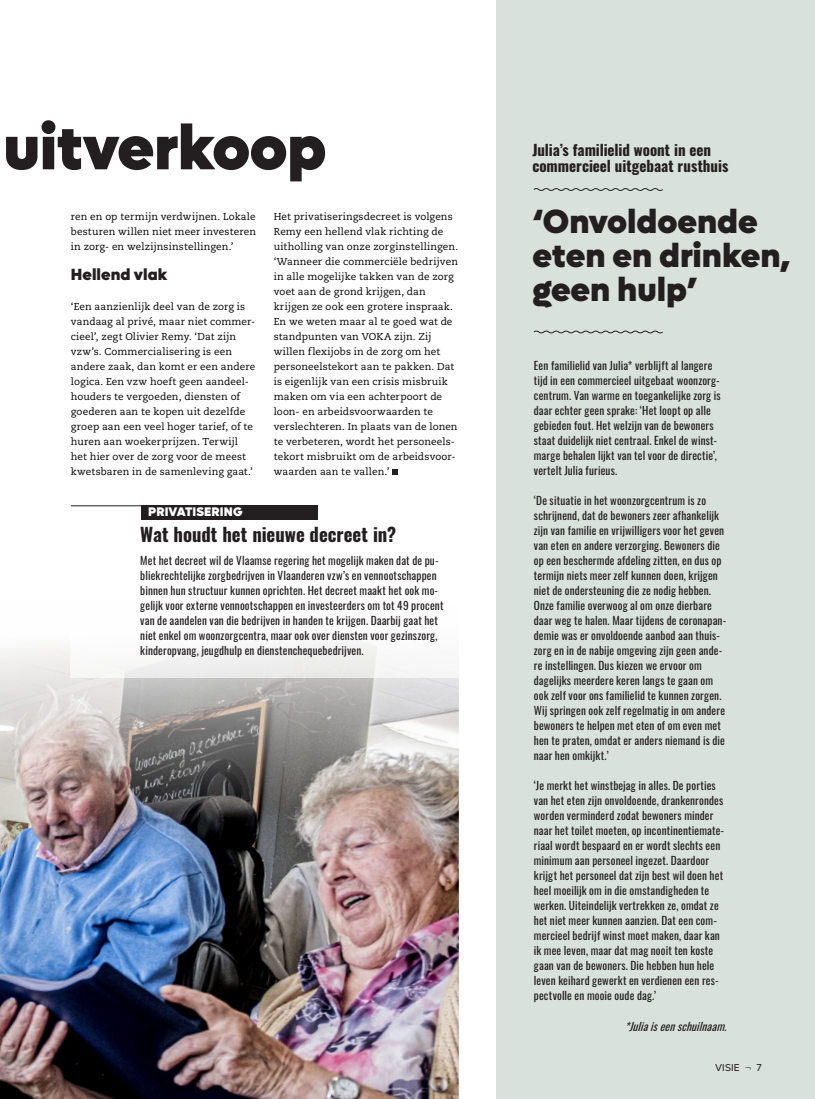
<style>
.page{position:relative;width:815px;height:1099px;background:#fff}
.page>*{position:absolute;margin:0;border:0;box-sizing:border-box;transform-origin:0 0}
.t1{font:900 63.62px "Lufga";letter-spacing:-.01em;color:#231f20}
.t2{font:900 33.75px/33.8px "Lufga";color:#231f20}
.t3{font:700 18.75px "Oswald";color:#231f20}
.t4{font:900 16.25px "Lufga";color:#231f20}
.t5{font:700 15px "Oswald";letter-spacing:-.005em;color:#231f20}
.t6{font:900 12.5px "Lufga";letter-spacing:.01em;color:#fff}
.t7{font:11.25px/15px "Oswald";letter-spacing:.01em;color:#231f20}
.t8{font:italic 11.25px "Oswald";color:#231f20}
.t9{font:10px/15px "Caecilia LT Pro 55 Roman";letter-spacing:.01em;color:#000}
.t10{font:10px "Lufga";letter-spacing:.02em;color:#231f20}
.s1{font-family:"Caecilia LT Pro 45";font-weight:300}
</style>
<div class="page">
<img style="left:0;top:648px;width:459px;height:450px">
<div style="left:71px;top:506px;width:398px;height:171px;background:#fff"></div>
<div style="left:141px;top:505px;width:176px;height:14px;background:#231f20"></div>
<hr style="left:71px;top:505px;width:217px;height:1px;background:#231f20">
<svg style="left:392px;top:469px;width:6px;height:6px"></svg>
<div style="left:496px;top:0;width:319px;height:1098px;background:#d9e1dd"></div>
<svg style="left:533px;top:330px;width:130px;height:4px"></svg>
<svg style="left:533px;top:188px;width:130px;height:3px"></svg>
<h1 class="t1" style="left:4px;top:108px;width:325px">uitverkoop</h1>
<p class="t9" style="left:71px;top:209px;width:187px;text-align:justify">ren en op termijn verdwijnen. Lokale besturen willen niet meer investeren in zorg- en welzijnsinstellingen.’</p>
<h3 class="t4" style="left:71px;top:265px;width:98px">Hellend vlak</h3>
<p class="t9" style="left:71px;top:299px;width:186px">‘Een aanzienlijk deel van de zorg is vandaag al privé, maar niet commer&shy;cieel’, zegt Olivier Remy. ‘Dat zijn vzw’s. Commercialisering is een andere zaak, dan komt er een andere logica. Een vzw hoeft geen aandeel&shy;houders te vergoeden, diensten of goederen aan te kopen uit dezelfde groep aan een veel hoger tarief, of te huren aan woekerprijzen. Terwijl het hier over de zorg voor de meest kwetsbaren in de samenleving gaat.’</p>
<p class="t9" style="left:274px;top:209px;width:186px">Het privatiseringsdecreet is volgens Remy een hellend vlak richting de uitholling van onze zorginstellingen. ‘Wanneer die commerciële bedrijven in alle mogelijke takken van de zorg voet aan de grond krijgen, dan krijgen ze ook een grotere inspraak.<br>En we weten maar al te goed wat de standpunten van VOKA zijn. Zij willen flexijobs in de zorg om het personeelstekort aan te pakken. Dat is eigenlijk van een crisis misbruik maken om via een achterpoort de loon- en arbeidsvoorwaarden te verslechteren. In plaats van de lonen te verbeteren, wordt het personeels&shy;tekort misbruikt om de arbeidsvoor&shy;waarden aan te vallen.’</p>
<p class="t6" style="left:148px;top:504px;width:96px">PRIVATISERING</p>
<h3 class="t3" style="left:140px;top:524px;width:257px">Wat houdt het nieuwe decreet in?</h3>
<p class="t7" style="left:140px;top:552px;width:305px">Met het decreet wil de Vlaamse regering het mogelijk maken dat de pu&shy;bliekrechtelijke zorgbedrijven in Vlaanderen vzw’s en vennootschappen binnen hun structuur kunnen oprichten. Het decreet maakt het ook mo&shy;gelijk voor externe vennootschappen en investeerders om tot 49 procent van de aandelen van die bedrijven in handen te krijgen. Daarbij gaat het niet enkel om woonzorgcentra, maar ook over diensten voor gezinszorg, kinderopvang, jeugdhulp en dienstenchequebedrijven.</p>
<h3 class="t5" style="left:532px;top:142px;width:180px">Julia’s familielid woont in een</h3>
<h3 class="t5" style="left:532px;top:158px;width:198px">commercieel uitgebaat rusthuis</h3>
<h2 class="t2" style="left:532px;top:205px;width:259px">‘Onvoldoende eten en drinken, geen hulp’</h2>
<p class="t7" style="left:534px;top:357px;width:188px">Een familielid van Julia* verblijft al langere tijd in een commercieel uitgebaat woonzorg&shy;centrum. Van warme en toegankelijke zorg is daar echter geen sprake: ‘Het loopt op alle gebieden fout. Het welzijn van de bewoners staat duidelijk niet centraal. Enkel de winst&shy;marge behalen lijkt van tel voor de directie’, vertelt Julia furieus.</p>
<p class="t7" style="left:534px;top:492px;width:194px">‘De situatie in het woonzorgcentrum is zo schrijnend, dat de bewoners zeer afhankelijk zijn van familie en vrijwilligers voor het geven van eten en andere verzorging. Bewoners die op een beschermde afdeling zitten, en dus op termijn niets meer zelf kunnen doen, krijgen niet de ondersteuning die ze nodig hebben.<br>Onze familie overwoog al om onze dierbare daar weg te halen. Maar tijdens de coronapan&shy;demie was er onvoldoende aanbod aan thuis&shy;zorg en in de nabije omgeving zijn geen ande&shy;re instellingen. Dus kiezen we ervoor om dagelijks meerdere keren langs te gaan om ook zelf voor ons familielid te kunnen zorgen.<br>Wij springen ook zelf regelmatig in om andere bewoners te helpen met eten of om even met hen te praten, omdat er anders niemand is die naar hen omkijkt.’</p>
<p class="t7" style="left:534px;top:777px;width:192px">‘Je merkt het winstbejag in alles. De porties van het eten zijn onvoldoende, drankenrondes worden verminderd zodat bewoners minder naar het toilet moeten, op incontinentiemate&shy;riaal wordt bespaard en er wordt slechts een minimum aan personeel ingezet. Daardoor krijgt het personeel dat zijn best wil doen het heel moeilijk om in die omstandigheden te werken. Uiteindelijk vertrekken ze, omdat ze het niet meer kunnen aanzien. Dat een com&shy;mercieel bedrijf winst moet maken, daar kan ik mee leven, maar dat mag nooit ten koste gaan van de bewoners. Die hebben hun hele leven keihard gewerkt en verdienen een res&shy;pectvolle en mooie oude dag.’</p>
<p class="t8" style="left:625px;top:1015px;width:108px">*Juliaiseenschuilnaam.</p>
<p class="t10" style="left:715px;top:1062px;width:48px">VISIE <span class="s1">¬</span> 7</p>
</div>
